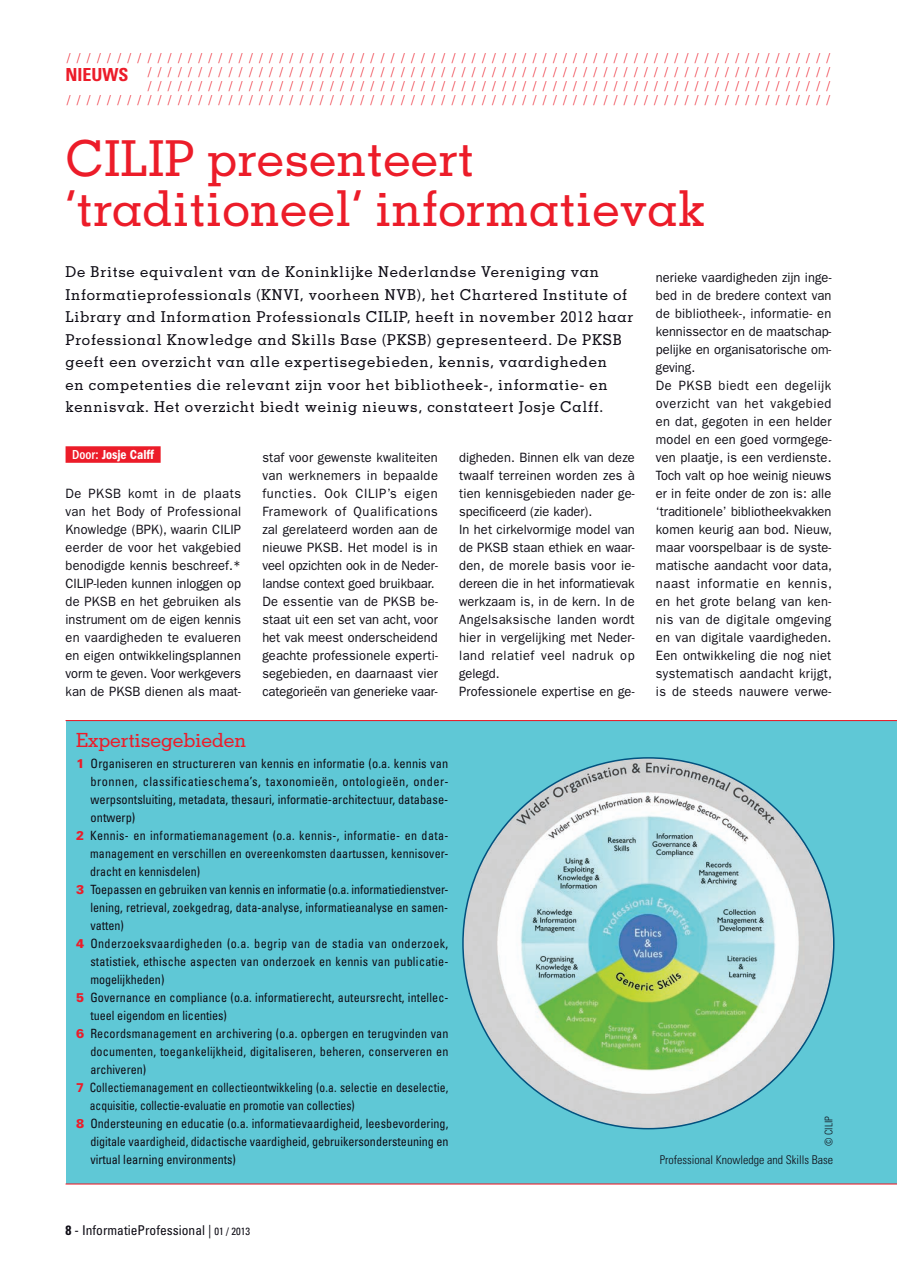
<style>
.page{position:relative;width:897px;height:1284px;background:#fff}
.page>*{position:absolute;margin:0;border:0;box-sizing:border-box;transform-origin:0 0}
.t1{font:500 49.5px/49.5px "Memphis";color:#ec1c29}
.t2{font:500 19.5px "Memphis";letter-spacing:-.01em;color:#ec1c29}
.t3{font:700 condensed 18px "Univers";color:#ec1c29}
.t4{font:500 15px/22.5px "Memphis";letter-spacing:.045em;color:#0e0c15}
.t5{font:13.5px/18px "Franklin Gothic";letter-spacing:.015em;color:#0e0c15;scale:.95 1}
.t6{font:300 13.5px/14.1px "Memphis";color:#ec1c29;text-align:right}
.t7{font:condensed 13.5px "Univers";color:#0e0c15}
.t8{font:600 condensed 13.5px "Franklin Gothic";color:#fff}
.t9{font:condensed 12.75px "Univers";letter-spacing:.01em;color:#0e0c15;scale:.95 1}
.t10{font:condensed 12.75px "Univers";letter-spacing:.01em;color:#0e0c15}
.t11{font:condensed 12.75px "Univers";letter-spacing:.01em;color:#0e0c15;scale:.91 1}
.t12{font:condensed 12.75px "Univers";letter-spacing:.01em;color:#0e0c15;scale:.94 1}
.t13{font:condensed 12.75px "Univers";letter-spacing:.03em;color:#0e0c15;scale:.94 1}
.t14{font:condensed 12.75px "Univers";letter-spacing:.035em;color:#0e0c15}
.t15{font:condensed 12.75px "Univers";letter-spacing:.03em;color:#0e0c15;scale:.95 1}
.t16{font:300 condensed 12px "Univers";color:#0e0c15}
.t17{font:300 condensed 10.5px "Univers";color:#0e0c15}
.s1{font-weight:500}
.s2{font-weight:900;font-stretch:normal;color:#ec1c29}
.s3{font-weight:700}
.s4{font-size:10.5px}
</style>
<div class="page">
<div style="left:66px;top:720px;width:830px;height:463px;background:#5fc8d6"></div>
<div style="left:66px;top:446px;width:95px;height:17px;background:#ec1c29"></div>
<img style="left:463px;top:757px;width:370px;height:371px;border-radius:185px">
<hr style="left:66px;top:720px;width:830px;height:1px;background:#ec1c29">
<hr style="left:66px;top:1183px;width:830px;height:1px;background:#ec1c29">
<p class="t6" style="left:67px;top:51px;width:765px">/ / / / / / / / / / / / / / / / / / / / / / / / / / / / / / / / / / / / / / / / / / / / / / / / / / / / / / / / / / / / / / / / / / / / / / / / / / / / / / / / / / / / / / / / / / / / / / / / / / / / / / / / / / / / / / / / / / / / / / / / / / / / / / / / / / / / / / / / / / / / / / / /<br>/ / / / / / / / / / / / / / / / / / / / / / / / / / / / / / / / / / / / / / / / / / / / / / / / / / / / / / / / / / / / / / / / / / / /<br>/ / / / / / / / / / / / / / / / / / / / / / / / / / / / / / / / / / / / / / / / / / / / / / / / / / / / / / / / / / / / / / / / / / / / / / / / / / / /</p>
<h3 class="t3" style="left:66px;top:64px;width:65px">NIEUWS</h3>
<h1 class="t1" style="left:66px;top:133px;width:641px">CILIP presenteert ‘traditioneel’ informatievak</h1>
<p class="t4" style="left:66px;top:260px;width:569px">De Britse equivalent van de Koninklijke Nederlandse Vereniging van Informatieprofessionals (KNVI, voorheen NVB), het Chartered Institute of Library and Information Professionals CILIP, heeft in november 2012 haar Professional Knowledge and Skills Base (PKSB) gepresenteerd. De PKSB geeft een overzicht van alle expertisegebieden, kennis, vaardigheden<br>en competenties die relevant zijn voor het bibliotheek-, informatie- en kennisvak. Het overzicht biedt weinig nieuws, constateert Josje Calff.</p>
<p class="t8" style="left:72px;top:447px;width:83px"><span class="s1">Door:</span> Josje Calff</p>
<p class="t5" style="left:66px;top:484px;width:186px;text-align:justify">De PKSB komt in de plaats van het Body of Professional Knowledge (BPK), waarin CILIP eerder de voor het vakgebied benodigde kennis beschreef.* CILIP-leden kunnen inloggen op de PKSB en het gebruiken als instrument om de eigen kennis en vaardigheden te evalueren en eigen ontwikkelingsplannen vorm te geven. Voor werkgevers kan de PKSB dienen als maat-</p>
<p class="t5" style="left:262px;top:448px;width:186px">staf voor gewenste kwaliteiten van werknemers in bepaalde functies. Ook CILIP’s eigen<br>Framework of Qualifications zal gerelateerd worden aan de nieuwe PKSB. Het model is in veel opzichten ook in de Neder&shy;landse context goed bruikbaar.<br>De essentie van de PKSB be&shy;staat uit een set van acht, voor het vak meest onderscheidend geachte professionele experti&shy;segebieden, en daarnaast vier categorieën van generieke vaar-</p>
<p class="t5" style="left:459px;top:448px;width:186px">digheden. Binnen elk van deze twaalf terreinen worden zes à tien kennisgebieden nader ge&shy;specificeerd (zie kader).<br>In het cirkelvormige model van de PKSB staan ethiek en waar&shy;den, de morele basis voor ie&shy;dereen die in het informatievak werkzaam is, in de kern. In de<br>Angelsaksische landen wordt hier in vergelijking met Neder&shy;land relatief veel nadruk op gelegd.<br>Professionele expertise en ge-</p>
<h2 class="t2" style="left:76px;top:728px;width:172px">Expertisegebieden</h2>
<p class="t10" style="left:76px;top:755px;width:373px"><span class="s2">1</span> Organiseren en structureren van kennis en informatie (o.a. kennis van</p>
<p class="t14" style="left:91px;top:773px;width:359px">bronnen, classificatieschema’s, taxonomieën, ontologieën, onder-</p>
<p class="t10" style="left:91px;top:791px;width:359px">werpsontsluiting, metadata, thesauri, informatie-architectuur, database-</p>
<p class="t10" style="left:91px;top:809px;width:46px">ontwerp)</p>
<p class="t13" style="left:76px;top:827px;width:396px"><span class="s2">2</span> Kennis- en informatiemanagement (o.a. kennis-, informatie- en data-</p>
<p class="t12" style="left:90px;top:845px;width:382px">management en verschillen en overeenkomsten daartussen, kennisover-</p>
<p class="t12" style="left:90px;top:863px;width:118px">dracht en kennisdelen)</p>
<p class="t9" style="left:76px;top:881px;width:393px"><span class="s2">3</span> Toepassen en gebruiken van kennis en informatie (o.a. informatiedienstver-</p>
<p class="t9" style="left:90px;top:899px;width:377px">lening, retrieval, zoekgedrag, data-analyse, informatieanalyse en samen-</p>
<p class="t9" style="left:90px;top:917px;width:37px">vatten)</p>
<p class="t15" style="left:76px;top:935px;width:393px"><span class="s2">4</span> Onderzoeksvaardigheden (o.a. begrip van de stadia van onderzoek,</p>
<p class="t9" style="left:90px;top:953px;width:377px">statistiek, ethische aspecten van onderzoek en kennis van publicatie-</p>
<p class="t9" style="left:90px;top:971px;width:79px">mogelijkheden)</p>
<p class="t9" style="left:76px;top:989px;width:392px"><span class="s2">5</span> Governance en compliance (o.a. informatierecht, auteursrecht, intellec-</p>
<p class="t9" style="left:90px;top:1007px;width:145px">tueel eigendom en licenties)</p>
<p class="t9" style="left:76px;top:1025px;width:393px"><span class="s2">6</span> Recordsmanagement en archivering (o.a. opbergen en terugvinden van</p>
<p class="t9" style="left:90px;top:1043px;width:378px">documenten, toegankelijkheid, digitaliseren, beheren, conserveren en</p>
<p class="t9" style="left:90px;top:1061px;width:60px">archiveren)</p>
<p class="t11" style="left:76px;top:1079px;width:410px"><span class="s2">7</span> Collectiemanagement en collectieontwikkeling (o.a. selectie en deselectie,</p>
<p class="t11" style="left:90px;top:1097px;width:293px">acquisitie, collectie-evaluatie en promotie van collecties)</p>
<p class="t9" style="left:76px;top:1115px;width:393px"><span class="s2">8</span> Ondersteuning en educatie (o.a. informatievaardigheid, leesbevordering,</p>
<p class="t9" style="left:90px;top:1133px;width:378px">digitale vaardigheid, didactische vaardigheid, gebruikersondersteuning en</p>
<p class="t9" style="left:90px;top:1151px;width:155px">virtual learning environments)</p>
<p class="t5" style="left:655px;top:268px;width:187px">nerieke vaardigheden zijn inge&shy;bed in de bredere context van de bibliotheek-, informatie- en kennissector en de maatschap&shy;pelijke en organisatorische om&shy;geving.<br>De PKSB biedt een degelijk overzicht van het vakgebied en dat, gegoten in een helder model en een goed vormgege&shy;ven plaatje, is een verdienste.<br>Toch valt op hoe weinig nieuws er in feite onder de zon is: alle ‘traditionele’ bibliotheekvakken komen keurig aan bod. Nieuw, maar voorspelbaar is de syste&shy;matische aandacht voor data, naast informatie en kennis, en het grote belang van ken&shy;nis van de digitale omgeving en van digitale vaardigheden.<br>Een ontwikkeling die nog niet systematisch aandacht krijgt, is de steeds nauwere verwe-</p>
<p class="t17" style="left:822px;top:1145px;width:31px;rotate:-90deg">© CILIP</p>
<p class="t16" style="left:659px;top:1152px;width:175px">Professional Knowledge and Skills Base</p>
<p class="t7" style="left:66px;top:1221px;width:186px"><span class="s3">8</span> - InformatieProfessional | <span class="s4">01 / 2013</span></p>
</div>
